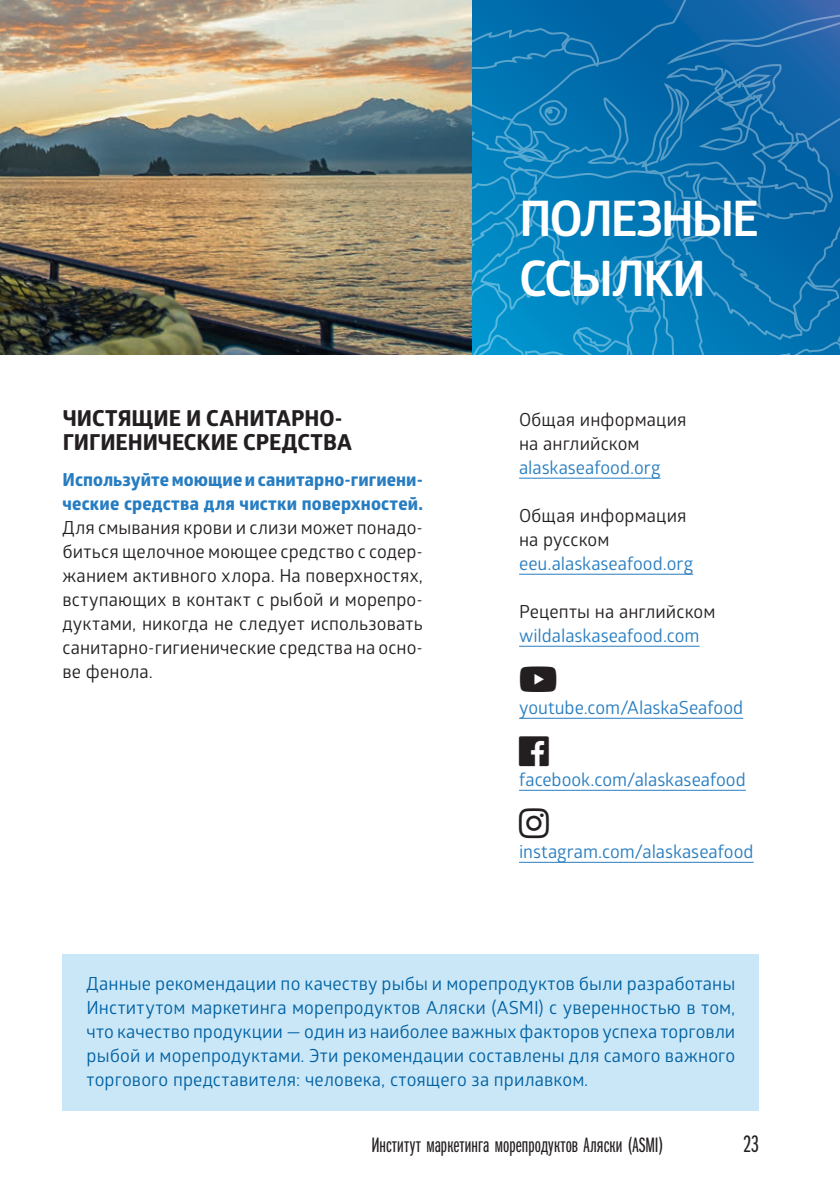
<style>
.page{position:relative;width:840px;height:1191px;background:#fff}
.page>*{position:absolute;margin:0;border:0;box-sizing:border-box;transform-origin:0 0}
.Section_Title_SKIP_C{font:700 49px/60px "Glober";letter-spacing:-.055em;color:#fff}
.Icon{font:34px "Font Awesome 5 Brands";color:#231f20}
.t1{font:24px "Franklin Gothic Book X Cmp ITC";color:#231f20}
.t2{font:700 22px/24px "Globerx";color:#231f20}
.t3{font:21px "Franklin Gothic Book X Cmp ITC";letter-spacing:.005em;color:#231f20}
.Text_Right_Page{font:18px/24px "Glober";letter-spacing:.005em;color:#0061a2;text-align:justify}
.Text_Right_Page-2{font:18px/24px "Glober";letter-spacing:.005em;color:#231f20;text-align:justify}
.Text{font:18px/24px "Glober";color:#277dc1}
.Text-2{font:18px/24px "Glober";letter-spacing:.005em;color:#231f20}
.s1{font-family:"Globerx";font-weight:700;color:#277dc1}
.s2{color:#277dc1}
.s3{color:#231f20}
</style>
<div class="page">
<svg style="left:493px;top:0;width:346px;height:27px;background:#1066a8"></svg>
<svg style="left:301px;top:27px;width:538px;height:328px;background:#0d78b4"></svg>
<img style="left:0;top:0;width:471px;height:354px">
<div style="left:63px;top:954px;width:696px;height:156px;background:#cae7f8"></div>
<hr style="left:519px;top:478px;width:141px;height:1px;background:#277dc1">
<hr style="left:519px;top:574px;width:173px;height:1px;background:#277dc1">
<hr style="left:519px;top:646px;width:180px;height:1px;background:#277dc1">
<hr style="left:519px;top:718px;width:223px;height:1px;background:#277dc1">
<hr style="left:519px;top:790px;width:226px;height:1px;background:#277dc1">
<hr style="left:519px;top:862px;width:234px;height:1px;background:#277dc1">
<p class="t2" style="left:63px;top:406px;width:290px">ЧИСТЯЩИЕ И САНИТАРНО-<br>ГИГИЕНИЧЕСКИЕ СРЕДСТВА</p>
<p class="Text_Right_Page-2" style="left:63px;top:467px;width:362px"><span class="s1">Используйте моющие и санитарно-гигиени&shy;ческие средства для чистки поверхностей.<br></span>Для смывания крови и слизи может понадо&shy;биться щелочное моющее средство с содер&shy;жанием активного хлора. На поверхностях, вступающих в контакт с рыбой и морепро&shy;дуктами, никогда не следует использовать санитарно-гигиенические средства на осно&shy;ве фенола.</p>
<p class="Section_Title_SKIP_C" style="left:519px;top:187px;width:241px">ПОЛЕЗНЫЕ<br>ССЫЛКИ</p>
<p class="Text-2" style="left:519px;top:407px;width:169px">Общая информация на -английском <span class="s2">alaskaseafood.org</span></p>
<p class="Text-2" style="left:519px;top:503px;width:175px">Общая информация на русском <span class="s2">eeu.alaskaseafood.org</span></p>
<p class="Text" style="left:519px;top:599px;width:198px"><span class="s3">Рецепты на английском </span>wildalaskaseafood.com</p>
<p class="Text" style="left:519px;top:695px;width:225px">youtube.com/AlaskaSeafood</p>
<p class="Text" style="left:519px;top:767px;width:228px">facebook.com/alaskaseafood</p>
<p class="Icon" style="left:519px;top:806px;width:31px">■▲▼</p>
<p class="Text" style="left:519px;top:839px;width:236px">instagram.com/alaskaseafood</p>
<p class="Text_Right_Page" style="left:87px;top:971px;width:650px">Данные рекомендации по качеству рыбы и морепродуктов были разработаны Институтом маркетинга морепродуктов Аляски (ASMI) с уверенностью в том, что качество продукции — один из наиболее важных факторов успеха торговли рыбой и морепродуктами. Эти рекомендации составлены для самого важного торгового представителя: человека, стоящего за прилавком.</p>
<p class="t3" style="left:371px;top:1133px;width:293px">Институт маркетинга морепродуктов Аляски (ASMI)</p>
<h3 class="t1" style="left:743px;top:1130px;width:17px">23</h3>
</div>
